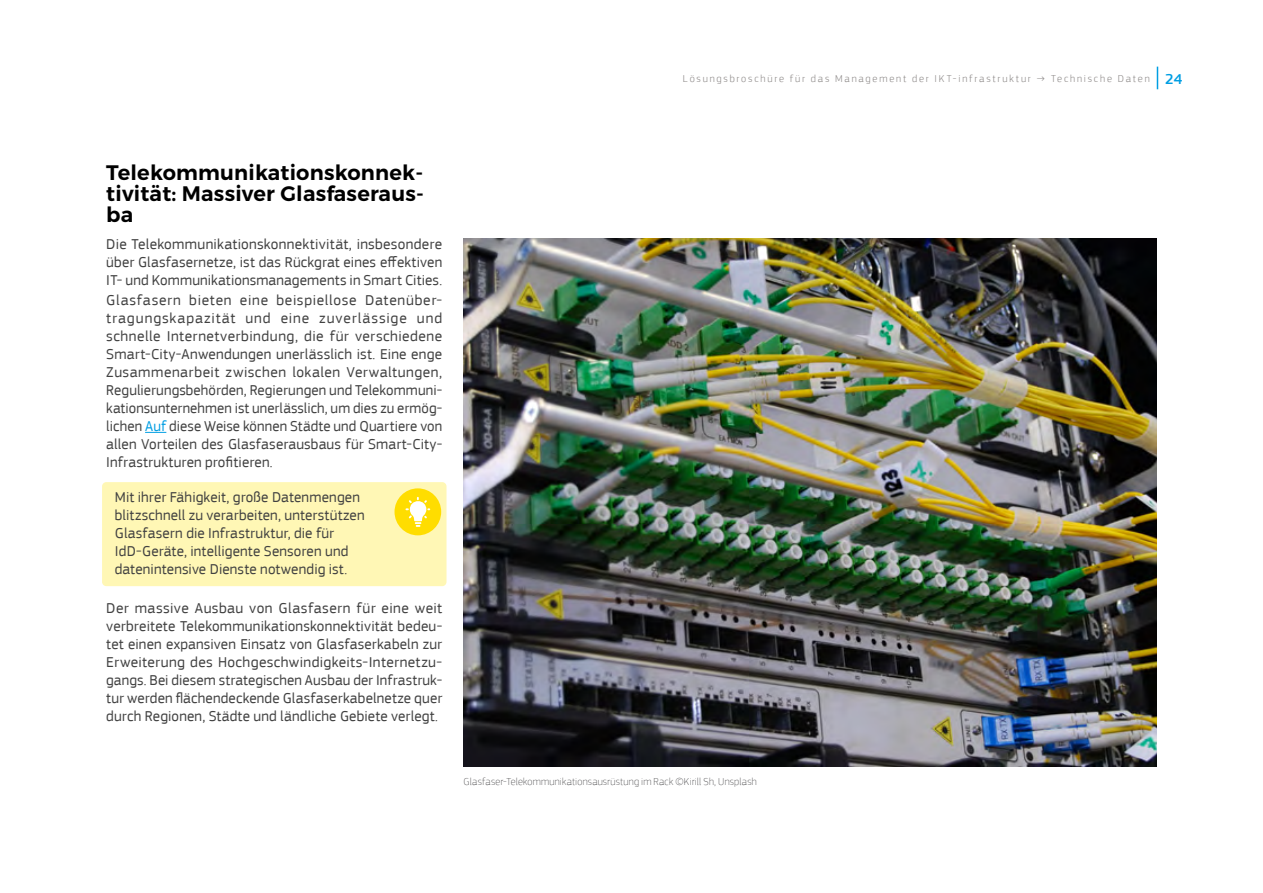
<style>
.page{position:relative;width:1263px;height:893px;background:#fff}
.page>*{position:absolute;margin:0;border:0;box-sizing:border-box;transform-origin:0 0}
.t1{font:600 21px/21px "Montserrat";letter-spacing:.01em;color:#000;text-align:justify}
.t2{font:15px/18px "EC Square Sans Pro";letter-spacing:.01em;color:#414141;text-align:justify}
.t3{font:300 10.5px "EC Square Sans Pro";letter-spacing:.17em;color:#8c8887}
.t4{font:100 10.5px "EC Square Sans Pro";letter-spacing:.02em;color:#414042}
.s1{font-weight:500;font-size:15px;color:#009ee3}
.s2{color:#009ee3}
</style>
<div class="page">
<svg style="left:1157px;top:67px;width:1px;height:22px"></svg>
<svg style="left:145px;top:432px;width:21px;height:1px"></svg>
<div style="left:102px;top:482px;width:344px;height:104px;background:#fff7b5;border-radius:4px"></div>
<img style="left:463px;top:238px;width:694px;height:529px">
<div style="left:394px;top:488px;width:47px;height:47px;background:#fd0;border-radius:50%"></div>
<svg style="left:405px;top:497px;width:25px;height:30px"></svg>
<p class="t3" style="left:683px;top:72px;width:501px">Lösungsbroschüre für das Management der IKT-infrastruktur → Technische Daten <span class="s1">24</span></p>
<h1 class="t1" style="left:106px;top:162px;width:319px">Telekommunikationskonnek&shy;tivität: Massiver Glasfaseraus&shy;ba</h1>
<p class="t2" style="left:106px;top:235px;width:337px">Die Telekommunikationskonnektivität, insbesondere über Glasfasernetze, ist das Rückgrat eines effektiven IT- und Kommunikationsmanagements in Smart Cities.</p>
<p class="t2" style="left:106px;top:291px;width:337px">Glasfasern bieten eine beispiellose Datenüber&shy;tragungskapazität und eine zuverlässige und schnelle Internetverbindung, die für verschiedene Smart-City-Anwendungen unerlässlich ist. Eine enge Zusammenarbeit zwischen lokalen Verwaltungen, Regulierungsbehörden, Regierungen und Telekommuni&shy;kationsunternehmen ist unerlässlich, um dies zu ermög&shy;lichen <span class="s2">Auf</span> diese Weise können Städte und Quartiere von allen Vorteilen des Glasfaserausbaus für Smart-City-Infrastrukturen profitieren.</p>
<p class="t2" style="left:115px;top:488px;width:251px;text-align:left">Mit ihrer Fähigkeit, große Datenmengen blitzschnell zu verarbeiten, unterstützen Glasfasern die Infrastruktur, die für IdD-Geräte, intelligente Sensoren und datenintensive Dienste notwendig ist.</p>
<p class="t2" style="left:106px;top:599px;width:337px">Der massive Ausbau von Glasfasern für eine weit verbreitete Telekommunikationskonnektivität bedeu&shy;tet einen expansiven Einsatz von Glasfaserkabeln zur Erweiterung des Hochgeschwindigkeits-Internetzu&shy;gangs. Bei diesem strategischen Ausbau der Infrastruk&shy;tur werden flächendeckende Glasfaserkabelnetze quer durch Regionen, Städte und ländliche Gebiete verlegt.</p>
<p class="t4" style="left:463px;top:776px;width:295px">Glasfaser-Telekommunikationsausrüstung im Rack ©Kirill Sh, Unsplash</p>
</div>
